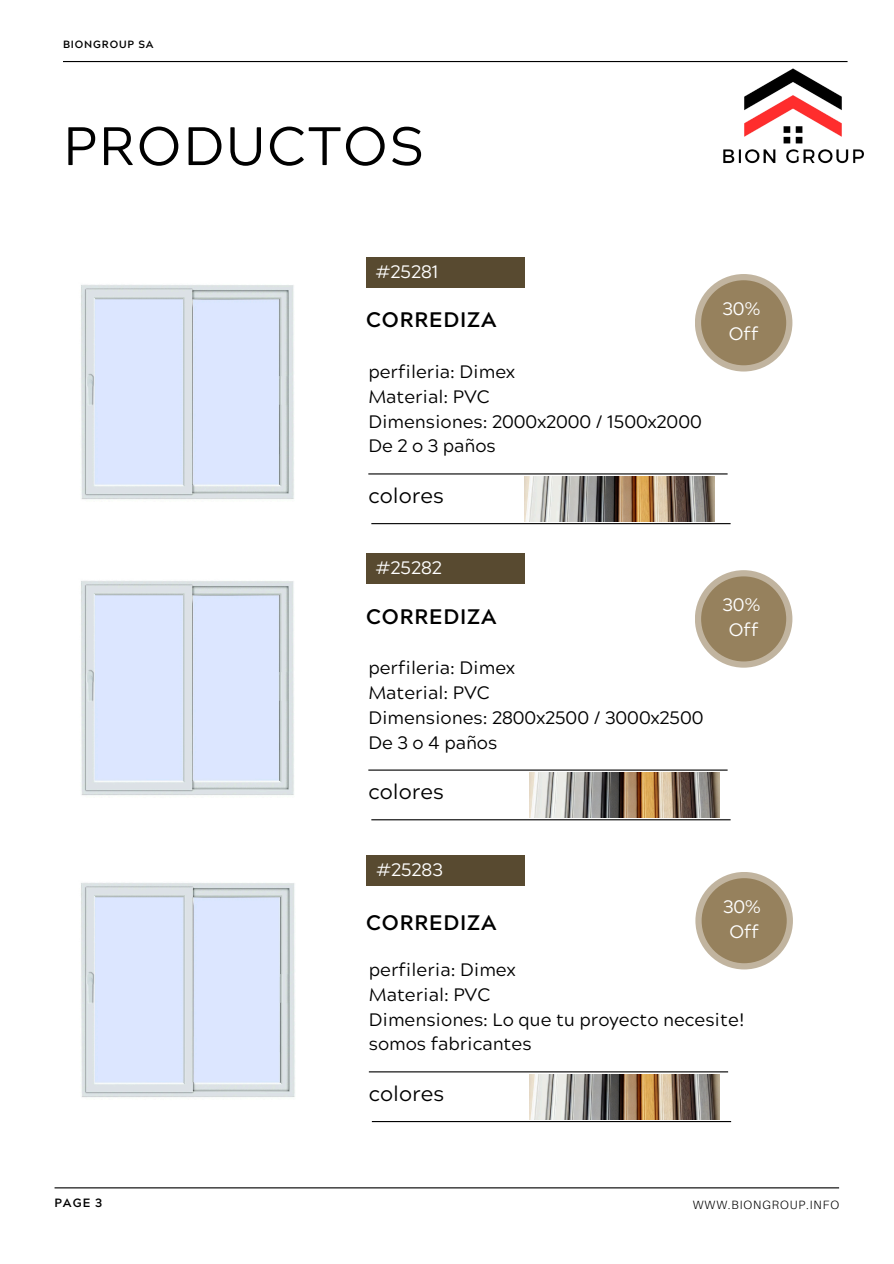
<style>
.page{position:relative;width:894px;height:1264px;background:#fff}
.page>*{position:absolute;margin:0;border:0;box-sizing:border-box;transform-origin:0 0}
.t1{font:54px "Acherus Grotesque";letter-spacing:.04em;color:#000}
.t2{font:700 21px "Acherus Grotesque";letter-spacing:.04em;color:#000}
.t3{font:21px "Acherus Grotesque";color:#000}
.t4{font:18px/24.8px "Acherus Grotesque";color:#000}
.t5{font:18px/24.8px "Acherus Grotesque";color:#fff;text-align:center}
.t6{font:300 12px "Aileron";letter-spacing:.08em;color:#000}
.t7{font:700 12px "Acherus Grotesque";color:#000}
.t8{font:700 10.5px "Acherus Grotesque";letter-spacing:.08em;color:#000}
</style>
<div class="page">
<hr style="left:63px;top:61px;width:784px;height:1px;background:#000">
<hr style="left:55px;top:1187px;width:783px;height:1px;background:#000">
<img style="left:81px;top:284px;width:213px;height:216px">
<img style="left:81px;top:580px;width:213px;height:216px">
<img style="left:81px;top:882px;width:214px;height:216px">
<hr style="left:368px;top:473px;width:359px;height:1px;background:#000">
<hr style="left:368px;top:769px;width:359px;height:1px;background:#000">
<hr style="left:369px;top:1071px;width:359px;height:1px;background:#000">
<hr style="left:371px;top:523px;width:359px;height:1px;background:#000">
<hr style="left:371px;top:819px;width:359px;height:1px;background:#000">
<hr style="left:372px;top:1120px;width:359px;height:2px;background:#000">
<div style="left:366px;top:257px;width:158px;height:30px;background:#584a30"></div>
<div style="left:366px;top:553px;width:158px;height:30px;background:#584a30"></div>
<div style="left:366px;top:855px;width:158px;height:30px;background:#584a30"></div>
<svg style="left:694px;top:274px;width:98px;height:97px;background:#c2b6a2"></svg>
<svg style="left:694px;top:570px;width:98px;height:97px;background:#c2b6a2"></svg>
<svg style="left:695px;top:872px;width:97px;height:97px;background:#c0b39e"></svg>
<div style="left:701px;top:280px;width:85px;height:85px;background:#96815d;border-radius:50%"></div>
<div style="left:701px;top:576px;width:85px;height:85px;background:#96815d;border-radius:50%"></div>
<div style="left:701px;top:878px;width:85px;height:85px;background:#96815d;border-radius:50%"></div>
<img style="left:671px;top:61px;width:193px;height:103px">
<img style="left:524px;top:476px;width:190px;height:45px">
<img style="left:529px;top:772px;width:190px;height:45px">
<img style="left:529px;top:1074px;width:190px;height:45px">
<p class="t8" style="left:63px;top:40px;width:92px">BIONGROUP SA</p>
<p class="t1" style="left:63px;top:124px;width:362px">PRODUCTOS</p>
<h1 class="t5" style="left:375px;top:262px;width:64px">#25281</h1>
<p class="t2" style="left:366px;top:312px;width:132px">CORREDIZA</p>
<h4 class="t4" style="left:368px;top:362px;width:335px">perfileria: Dimex<br>Material: PVC<br>Dimensiones: 2000x2000 / 1500x2000<br>De 2 o 3 paños</h4>
<p class="t3" style="left:368px;top:487px;width:77px">colores</p>
<h4 class="t5" style="left:722px;top:298px;width:39px">30%<br>Off</h4>
<p class="t5" style="left:375px;top:558px;width:68px">#25282</p>
<p class="t2" style="left:366px;top:608px;width:132px">CORREDIZA</p>
<h2 class="t4" style="left:368px;top:658px;width:336px">perfileria: Dimex<br>Material: PVC<br>Dimensiones: 2800x2500 / 3000x2500<br>De 3 o 4 paños</h2>
<p class="t3" style="left:368px;top:783px;width:77px">colores</p>
<h2 class="t5" style="left:722px;top:594px;width:39px">30%<br>Off</h2>
<h4 class="t5" style="left:376px;top:859px;width:68px">#25283</h4>
<h4 class="t2" style="left:366px;top:913px;width:132px">CORREDIZA</h4>
<h4 class="t5" style="left:722px;top:896px;width:39px">30%<br>Off</h4>
<h4 class="t4" style="left:369px;top:959px;width:377px">perfileria: Dimex<br>Material: PVC<br>Dimensiones: Lo que tu proyecto necesite! somos fabricantes</h4>
<p class="t7" style="left:55px;top:1198px;width:49px">PAGE 3</p>
<h3 class="t3" style="left:369px;top:1085px;width:77px">colores</h3>
<p class="t6" style="left:692px;top:1197px;width:148px">WWW.BIONGROUP.INFO</p>
</div>
